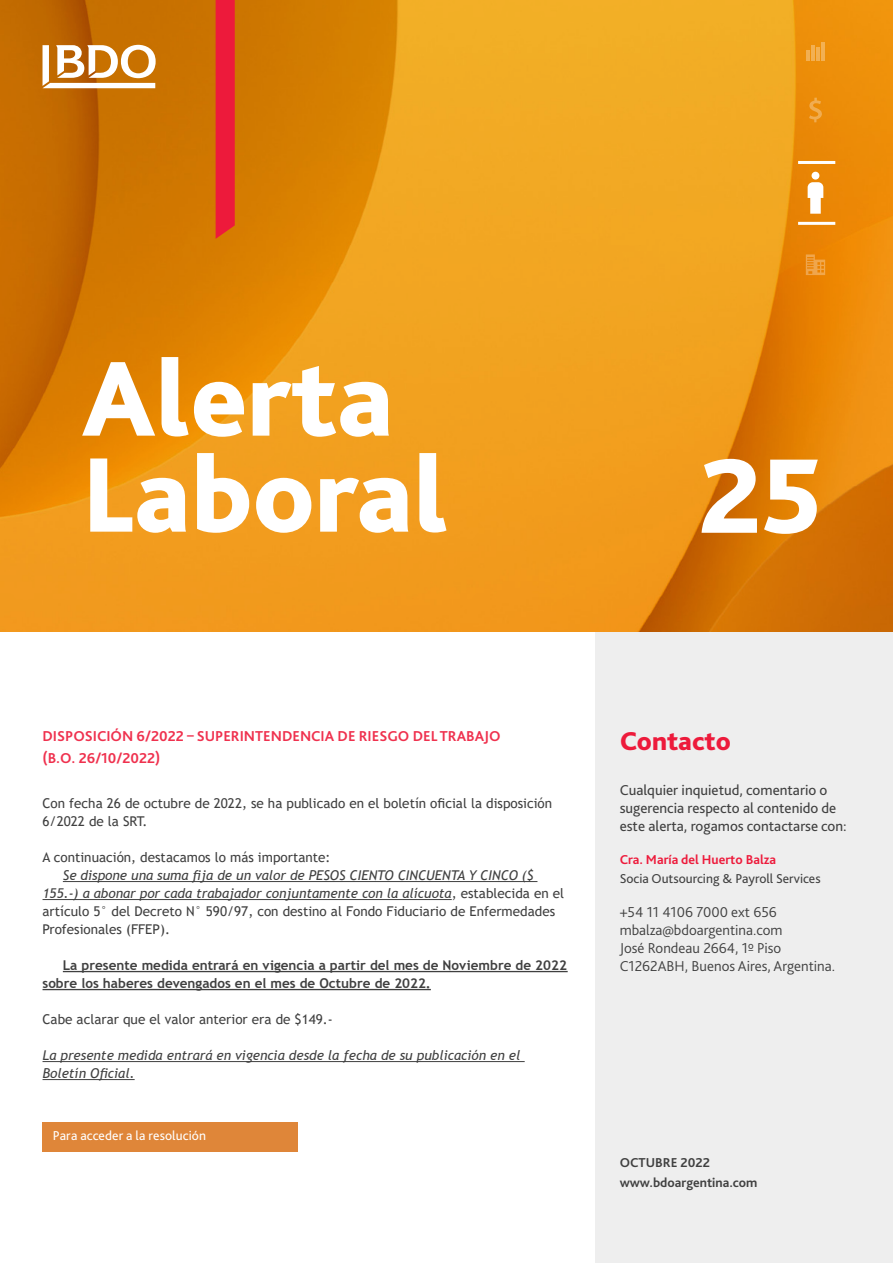
<style>
.page{position:relative;width:893px;height:1263px;background:#fff}
.page>*{position:absolute;margin:0;border:0;box-sizing:border-box;transform-origin:0 0}
.t1{font:800 111px "Bliss Pro";color:#fff}
.t2{font:800 27px "Bliss Pro";color:#ed1a3b}
.t3{font:300 15px/18px "Bliss Pro";color:#404040}
.t4{font:15px/18px "Bliss Pro";color:#404040}
.t5{font:700 15px/22.2px "Bliss Pro";color:#ef314e}
.t6{font:italic 13.5px/18px "Trebuchet MS";color:#404040}
.t7{font:13.5px/18px "Trebuchet MS";color:#404040}
.t8{font:700 13.5px/18px "Trebuchet MS";color:#404040}
.t9{font:13.5px "Bliss Pro";color:#404040}
.t10{font:700 13.5px/20px "Bliss Pro";color:#404040}
.t11{font:13.5px "Bliss Pro";letter-spacing:.01em;color:#fff}
.t12{font:700 13.5px "Bliss Pro";color:#ed1a3b}
.s1{font-style:normal}
</style>
<div class="page">
<div style="left:595px;top:631px;width:298px;height:632px;background:#eee"></div>
<svg style="left:0;top:0;width:893px;height:631px;background:#e69013"></svg>
<svg style="left:43px;top:45px;width:113px;height:43px"></svg>
<svg style="left:216px;top:0;width:19px;height:239px;background:#eb1d38"></svg>
<svg style="left:809px;top:98px;width:13px;height:24px"></svg>
<hr style="left:806px;top:50px;width:4px;height:11px;background:#f1af52">
<hr style="left:811px;top:45px;width:4px;height:16px;background:#f2b053">
<hr style="left:816px;top:48px;width:4px;height:13px;background:#f2b053">
<hr style="left:821px;top:42px;width:4px;height:19px;background:#f2b053">
<div style="left:811px;top:172px;width:8px;height:8px;background:#fff;border-radius:50%"></div>
<svg style="left:808px;top:182px;width:15px;height:32px"></svg>
<svg style="left:806px;top:254px;width:19px;height:21px"></svg>
<hr style="left:798px;top:161px;width:37px;height:3px;background:#fff">
<hr style="left:798px;top:222px;width:37px;height:3px;background:#fff">
<svg style="left:82px;top:362px;width:73px;height:74px"></svg>
<svg style="left:162px;top:357px;width:82px;height:80px"></svg>
<svg style="left:253px;top:366px;width:136px;height:71px"></svg>
<svg style="left:90px;top:458px;width:96px;height:75px"></svg>
<svg style="left:197px;top:453px;width:52px;height:80px"></svg>
<svg style="left:256px;top:478px;width:55px;height:55px"></svg>
<svg style="left:320px;top:478px;width:88px;height:55px"></svg>
<svg style="left:419px;top:453px;width:27px;height:79px"></svg>
<hr style="left:63px;top:881px;width:474px;height:1px;background:#404040">
<hr style="left:43px;top:899px;width:409px;height:1px;background:#404040">
<hr style="left:63px;top:971px;width:505px;height:1px;background:#404040">
<hr style="left:43px;top:989px;width:388px;height:1px;background:#404040">
<hr style="left:43px;top:1061px;width:482px;height:1px;background:#404040">
<hr style="left:43px;top:1079px;width:92px;height:1px;background:#404040">
<div style="left:43px;top:1122px;width:255px;height:29px;background:#df8639"></div>
<h1 class="t1" style="left:699px;top:427px;width:124px">25</h1>
<p class="t5" style="left:43px;top:725px;width:460px">DISPOSICIÓN 6/2022 – SUPERINTENDENCIA DE RIESGO DEL TRABAJO (B.O. 26/10/2022)</p>
<p class="t7" style="left:43px;top:794px;width:511px">Con fecha 26 de octubre de 2022, se ha publicado en el boletín oficial la disposición<br>6/2022 de la SRT.</p>
<p class="t7" style="left:43px;top:848px;width:289px">A continuación, destacamos lo más importante:</p>
<p class="t6" style="left:43px;top:866px;width:523px;text-indent:20px">Se dispone una suma fija de un valor de PESOS CIENTO CINCUENTA Y CINCO ($ 155.-) a abonar por cada trabajador conjuntamente con la alícuota<span class="s1">, establecida en el artículo 5° del Decreto N° 590/97, con destino al Fondo Fiduciario de Enfermedades Profesionales (FFEP).</span></p>
<p class="t8" style="left:43px;top:956px;width:526px;text-indent:20px">La presente medida entrará en vigencia a partir del mes de Noviembre de 2022 sobre los haberes devengados en el mes de Octubre de 2022.</p>
<p class="t7" style="left:43px;top:1010px;width:292px">Cabe aclarar que el valor anterior era de $149.-</p>
<p class="t6" style="left:43px;top:1046px;width:479px">La presente medida entrará en vigencia desde la fecha de su publicación en el<br>Boletín Oficial.</p>
<p class="t11" style="left:53px;top:1127px;width:155px">Para acceder a la resolución</p>
<h2 class="t2" style="left:620px;top:724px;width:113px">Contacto</h2>
<p class="t4" style="left:620px;top:780px;width:229px">Cualquier inquietud, comentario o sugerencia respecto al contenido de este alerta, rogamos contactarse con:</p>
<p class="t12" style="left:620px;top:851px;width:158px">Cra. María del Huerto Balza</p>
<p class="t9" style="left:620px;top:870px;width:202px">Socia Outsourcing &amp; Payroll Services</p>
<p class="t3" style="left:620px;top:902px;width:217px">+54 11 4106 7000 ext 656 mbalza@bdoargentina.com<br>José Rondeau 2664, 1º Piso<br>C1262ABH, Buenos Aires, Argentina.</p>
<p class="t10" style="left:620px;top:1153px;width:139px">OCTUBRE 2022 www.bdoargentina.com</p>
</div>
